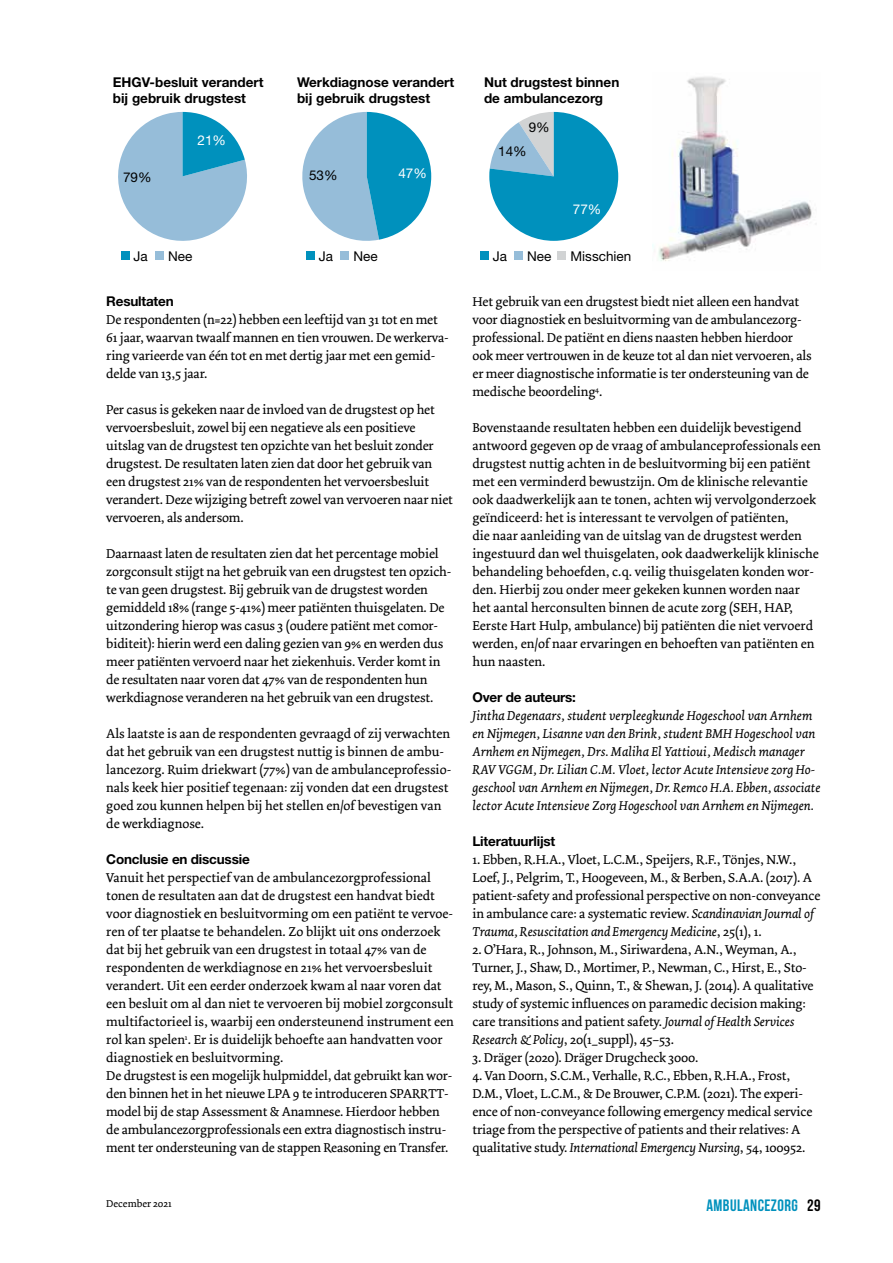
<style>
.page{position:relative;width:893px;height:1263px;background:#fff}
.page>*{position:absolute;margin:0;border:0;box-sizing:border-box;transform-origin:0 0}
.t1{font:16.5px "Bebas Neue";letter-spacing:.025em;color:#0091bd}
.t2{font:13.5px/18px "Dolly";letter-spacing:-.01em;color:#000}
.t3{font:italic 13.5px/18px "Dolly";color:#000}
.t4{font:700 13.5px/16.2px "Helvetica Neue";color:#000}
.t5{font:700 13.5px "Helvetica Neue LT Std";letter-spacing:-.015em;color:#000}
.t6{font:13.5px "Helvetica Neue";color:#000}
.t7{font:13.5px "Helvetica Neue";color:#fff}
.t8{font:10.5px "Dolly";color:#000}
.s1{font-style:italic}
.s2{color:#000}
</style>
<div class="page">
<svg style="left:118px;top:112px;width:129px;height:129px"></svg>
<svg style="left:302px;top:112px;width:129px;height:129px"></svg>
<svg style="left:489px;top:112px;width:129px;height:129px"></svg>
<div style="left:121px;top:252px;width:8px;height:8px;background:#0091bd"></div>
<div style="left:155px;top:252px;width:9px;height:8px;background:#96bdd9"></div>
<div style="left:306px;top:252px;width:9px;height:8px;background:#0091bd"></div>
<div style="left:340px;top:252px;width:9px;height:8px;background:#96bdd9"></div>
<div style="left:480px;top:252px;width:9px;height:8px;background:#0091bd"></div>
<div style="left:514px;top:252px;width:9px;height:8px;background:#96bdd9"></div>
<div style="left:557px;top:252px;width:9px;height:8px;background:#d1d3d4"></div>
<img style="left:653px;top:76px;width:164px;height:185px">
<p class="t4" style="left:113px;top:74px;width:152px">EHGV-besluit verandert bij gebruik drugstest</p>
<p class="t4" style="left:297px;top:74px;width:159px">Werkdiagnose verandert bij gebruik drugstest</p>
<p class="t4" style="left:484px;top:74px;width:137px">Nut drugstest binnen de ambulancezorg</p>
<p class="t6" style="left:123px;top:167px;width:30px">79%</p>
<p class="t7" style="left:198px;top:130px;width:30px">21%</p>
<p class="t6" style="left:134px;top:246px;width:16px">Ja</p>
<p class="t6" style="left:168px;top:246px;width:26px">Nee</p>
<p class="t6" style="left:529px;top:117px;width:23px">9%</p>
<p class="t6" style="left:309px;top:165px;width:30px">53%</p>
<p class="t7" style="left:398px;top:163px;width:30px">47%</p>
<p class="t6" style="left:498px;top:142px;width:30px">14%</p>
<p class="t7" style="left:573px;top:199px;width:30px">77%</p>
<p class="t6" style="left:319px;top:246px;width:16px">Ja</p>
<p class="t6" style="left:353px;top:246px;width:26px">Nee</p>
<p class="t6" style="left:493px;top:246px;width:16px">Ja</p>
<p class="t6" style="left:527px;top:246px;width:26px">Nee</p>
<p class="t6" style="left:571px;top:246px;width:62px">Misschien</p>
<p class="t5" style="left:106px;top:293px;width:69px">Resultaten</p>
<p class="t2" style="left:106px;top:311px;width:344px">De respondenten (n=22) hebben een leeftijd van 31 tot en met 61 jaar, waarvan twaalf mannen en tien vrouwen. De werkerva&shy;ring varieerde van één tot en met dertig jaar met een gemid&shy;delde van 13,5 jaar.</p>
<p class="t2" style="left:106px;top:401px;width:348px">Per casus is gekeken naar de invloed van de drugstest op het vervoersbesluit, zowel bij een negatieve als een positieve uitslag van de drugstest ten opzichte van het besluit zonder drugstest. De resultaten laten zien dat door het gebruik van een drugstest 21% van de respondenten het vervoersbesluit verandert. Deze wijziging betreft zowel van vervoeren naar niet vervoeren, als andersom.</p>
<p class="t2" style="left:106px;top:545px;width:347px">Daarnaast laten de resultaten zien dat het percentage mobiel zorgconsult stijgt na het gebruik van een drugstest ten opzich&shy;te van geen drugstest. Bij gebruik van de drugstest worden gemiddeld 18% (range 5-41%) meer patiënten thuisgelaten. De uitzondering hierop was casus 3 (oudere patiënt met comor&shy;biditeit): hierin werd een daling gezien van 9% en werden dus meer patiënten vervoerd naar het ziekenhuis. Verder komt in de resultaten naar voren dat 47% van de respondenten hun werkdiagnose veranderen na het gebruik van een drugstest.</p>
<p class="t2" style="left:106px;top:725px;width:346px">Als laatste is aan de respondenten gevraagd of zij verwachten dat het gebruik van een drugstest nuttig is binnen de ambu&shy;lancezorg. Ruim driekwart (77%) van de ambulanceprofessio&shy;nals keek hier positief tegenaan: zij vonden dat een drugstest goed zou kunnen helpen bij het stellen en/of bevestigen van de werkdiagnose.</p>
<p class="t5" style="left:106px;top:851px;width:145px">Conclusie en discussie</p>
<p class="t2" style="left:106px;top:869px;width:349px">Vanuit het perspectief van de ambulancezorgprofessional tonen de resultaten aan dat de drugstest een handvat biedt voor diagnostiek en besluitvorming om een patiënt te vervoe&shy;ren of ter plaatse te behandelen. Zo blijkt uit ons onderzoek dat bij het gebruik van een drugstest in totaal 47% van de respondenten de werkdiagnose en 21% het vervoersbesluit verandert. Uit een eerder onderzoek kwam al naar voren dat een besluit om al dan niet te vervoeren bij mobiel zorgconsult multifactorieel is, waarbij een ondersteunend instrument een rol kan spelen<sup>1</sup>. Er is duidelijk behoefte aan handvatten voor diagnostiek en besluitvorming.<br>De drugstest is een mogelijk hulpmiddel, dat gebruikt kan wor&shy;den binnen het in het nieuwe LPA 9 te introduceren SPARRTT&shy;model bij de stap Assessment &amp; Anamnese. Hierdoor hebben de ambulancezorgprofessionals een extra diagnostisch instru&shy;ment ter ondersteuning van de stappen Reasoning en Transfer.</p>
<p class="t2" style="left:472px;top:293px;width:341px">Het gebruik van een drugstest biedt niet alleen een handvat voor diagnostiek en besluitvorming van de ambulancezorg&shy;professional. De patiënt en diens naasten hebben hierdoor ook meer vertrouwen in de keuze tot al dan niet vervoeren, als er meer diagnostische informatie is ter ondersteuning van de medische beoordeling<sup>4</sup>.</p>
<p class="t2" style="left:472px;top:419px;width:350px">Bovenstaande resultaten hebben een duidelijk bevestigend antwoord gegeven op de vraag of ambulanceprofessionals een drugstest nuttig achten in de besluitvorming bij een patiënt met een verminderd bewustzijn. Om de klinische relevantie ook daadwerkelijk aan te tonen, achten wij vervolgonderzoek geïndiceerd: het is interessant te vervolgen of patiënten,<br>die naar aanleiding van de uitslag van de drugstest werden ingestuurd dan wel thuisgelaten, ook daadwerkelijk klinische behandeling behoefden, c.q. veilig thuisgelaten konden wor&shy;den. Hierbij zou onder meer gekeken kunnen worden naar het aantal herconsulten binnen de acute zorg (SEH, HAP, Eerste Hart Hulp, ambulance) bij patiënten die niet vervoerd werden, en/of naar ervaringen en behoeften van patiënten en hun naasten.</p>
<p class="t5" style="left:472px;top:689px;width:105px">Over de auteurs:</p>
<p class="t3" style="left:472px;top:707px;width:350px">Jintha Degenaars, student verpleegkunde Hogeschool van Arnhem en Nijmegen, Lisanne van den Brink, student BMH Hogeschool van Arnhem en Nijmegen, Drs. Maliha El Yattioui, Medisch manager RAV VGGM, Dr. Lilian C.M. Vloet, lector Acute Intensieve zorg Ho&shy;geschool van Arnhem en Nijmegen, Dr. Remco H.A. Ebben, associate lector Acute Intensieve Zorg Hogeschool van Arnhem en Nijmegen.</p>
<p class="t5" style="left:472px;top:833px;width:84px">Literatuurlijst</p>
<p class="t2" style="left:472px;top:851px;width:349px">1. Ebben, R.H.A., Vloet, L.C.M., Speijers, R.F., Tönjes, N.W., Loef, J., Pelgrim, T., Hoogeveen, M., &amp; Berben, S.A.A. (2017). A patient-safety and professional perspective on non-conveyance in ambulance care: a systematic review<span class="s1">. Scandinavian Journal of Trauma, Resuscitation and Emergency Medicine</span>, 25(1), 1.</p>
<p class="t2" style="left:472px;top:941px;width:343px">2. O’Hara, R., Johnson, M., Siriwardena, A.N., Weyman, A., Turner, J., Shaw, D., Mortimer, P., Newman, C., Hirst, E., Sto&shy;rey, M., Mason, S., Quinn, T., &amp; Shewan, J. (2014). A qualitative study of systemic influences on paramedic decision making: care transitions and patient safety. <span class="s1">Journal of Health Services Research &amp; Policy</span>, 20(1_suppl), 45–53.</p>
<p class="t2" style="left:472px;top:1049px;width:228px">3. Dräger (2020). Dräger Drugcheck 3000.</p>
<p class="t2" style="left:472px;top:1067px;width:341px">4. Van Doorn, S.C.M., Verhalle, R.C., Ebben, R.H.A., Frost, D.M., Vloet, L.C.M., &amp; De Brouwer, C.P.M. (2021). The experi&shy;ence of non-conveyance following emergency medical service triage from the perspective of patients and their relatives: A qualitative study. <span class="s1">International Emergency Nursing</span>, 54, 100952.</p>
<p class="t8" style="left:106px;top:1197px;width:67px">December 2021</p>
<p class="t1" style="left:706px;top:1196px;width:116px">AMBULANCEZORG <span class="s2">29</span></p>
</div>
